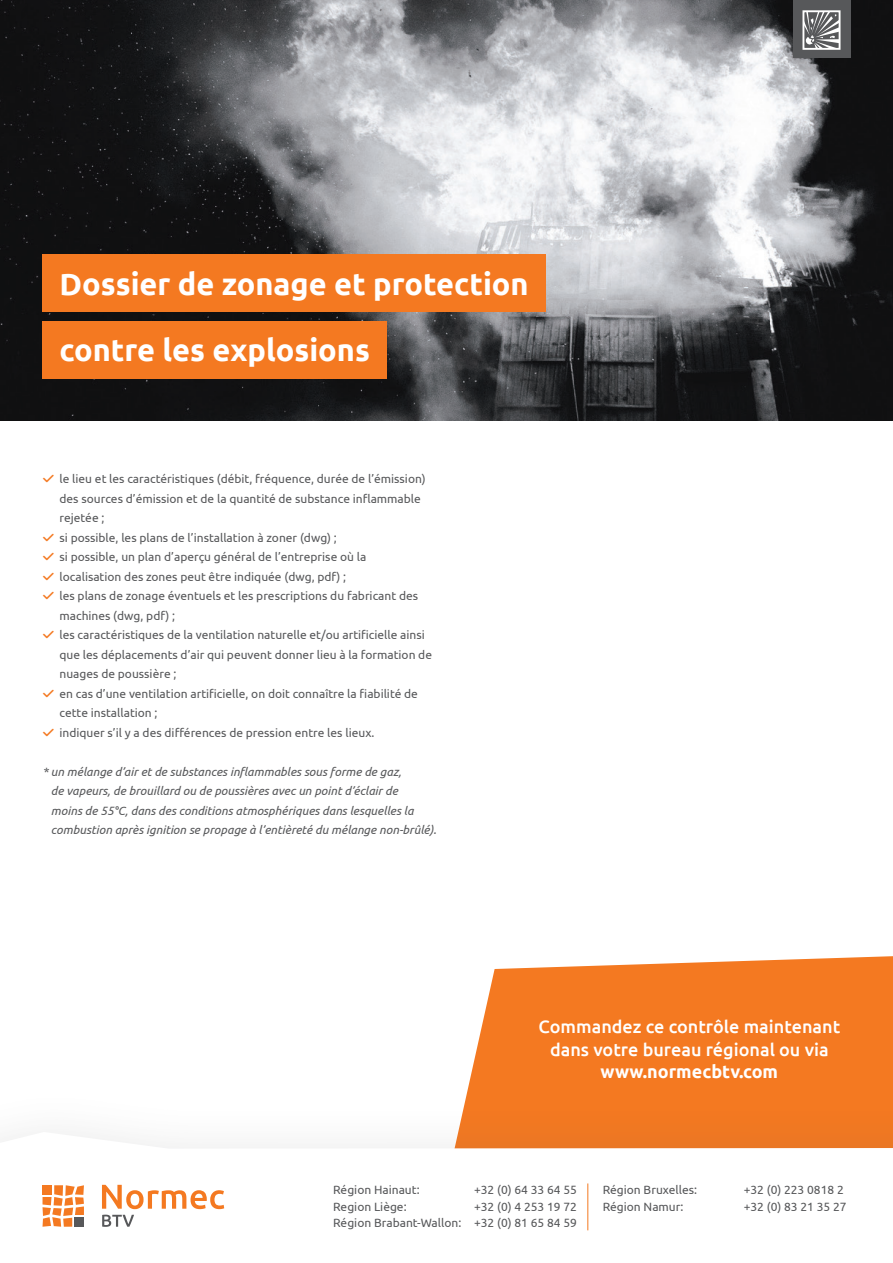
<style>
.page{position:relative;width:893px;height:1263px;background:#fff}
.page>*{position:absolute;margin:0;border:0;box-sizing:border-box;transform-origin:0 0}
._1__Hoofdtitel{font:700 30.75px "Ubuntu";color:#fff}
.t1{font:500 18px/22.5px "Ubuntu";color:#fff;text-align:center}
.t2{font:700 18px "Ubuntu";color:#fff}
._5__Platte_tekst_in{font:12px/19.5px "Ubuntu";color:#57585a}
._5__Platte_tekst_in-2{font:italic 12px/19.5px "Ubuntu";color:#57585a}
.s1{color:#f47921}
</style>
<div class="page">
<img style="left:0;top:0;width:893px;height:421px">
<svg style="left:467px;top:956px;width:426px;height:135px;background:#f48433"></svg>
<div style="left:793px;top:0;width:57px;height:58px;background:#57585a"></div>
<div style="left:43px;top:321px;width:344px;height:57px;background:#f47921"></div>
<div style="left:43px;top:254px;width:503px;height:58px;background:#f47921"></div>
<div style="left:802px;top:10px;width:38px;height:40px;border:2px solid #fff"></div>
<svg style="left:804px;top:12px;width:35px;height:36px"></svg>
<div style="left:0;top:1091px;width:893px;height:172px;background:#57585a;opacity:.15"></div>
<svg style="left:0;top:1132px;width:893px;height:131px"></svg>
<svg style="left:102px;top:1185px;width:122px;height:42px"></svg>
<svg style="left:43px;top:1185px;width:41px;height:42px"></svg>
<hr style="left:587px;top:1183px;width:1px;height:47px;background:#f47921">
<p class="_1__Hoofdtitel" style="left:60px;top:265px;width:471px">Dossier de zonage et protection</p>
<p class="_1__Hoofdtitel" style="left:60px;top:332px;width:312px">contre les explosions</p>
<p class="_5__Platte_tekst_in" style="left:60px;top:469px;width:368px;text-indent:-17px"><span class="s1">✓</span> le lieu et les caractéristiques (débit, fréquence, durée de l’émission) des sources d’émission et de la quantité de substance inflammable rejetée ;</p>
<p class="_5__Platte_tekst_in" style="left:43px;top:527px;width:296px"><span class="s1">✓</span> si possible, les plans de l’installation à zoner (dwg) ;</p>
<p class="_5__Platte_tekst_in" style="left:43px;top:547px;width:325px"><span class="s1">✓</span> si possible, un plan d’aperçu général de l’entreprise où la</p>
<p class="_5__Platte_tekst_in" style="left:43px;top:566px;width:305px"><span class="s1">✓</span> localisation des zones peut être indiquée (dwg, pdf) ;</p>
<p class="_5__Platte_tekst_in" style="left:60px;top:586px;width:360px;text-indent:-17px"><span class="s1">✓</span> les plans de zonage éventuels et les prescriptions du fabricant des machines (dwg, pdf) ;</p>
<p class="_5__Platte_tekst_in" style="left:60px;top:625px;width:374px;text-indent:-17px"><span class="s1">✓</span> les caractéristiques de la ventilation naturelle et/ou artificielle ainsi que les déplacements d’air qui peuvent donner lieu à la formation de nuages de poussière ;</p>
<p class="_5__Platte_tekst_in" style="left:60px;top:683px;width:360px;text-indent:-17px"><span class="s1">✓</span> en cas d’une ventilation artificielle, on doit connaître la fiabilité de cette installation ;</p>
<p class="_5__Platte_tekst_in" style="left:43px;top:722px;width:333px"><span class="s1">✓</span> indiquer s’il y a des différences de pression entre les lieux.</p>
<p class="_5__Platte_tekst_in-2" style="left:51px;top:761px;width:387px;text-indent:-8px">* un mélange d’air et de substances inflammables sous forme de gaz,<br>de vapeurs, de brouillard ou de poussières avec un point d’éclair de<br>moins de 55°C, dans des conditions atmosphériques dans lesquelles la combustion après ignition se propage à l’entièreté du mélange non-brûlé).</p>
<h2 class="t1" style="left:539px;top:1015px;width:303px">Commandez ce contrôle maintenant dans votre bureau régional ou via</h2>
<h2 class="t2" style="left:601px;top:1061px;width:179px">www.normecbtv.com</h2>
<p class="_5__Platte_tekst_in" style="left:333px;top:1179px;width:88px">Région Hainaut:</p>
<p class="_5__Platte_tekst_in" style="left:474px;top:1179px;width:104px">+32 (0) 64 33 64 55</p>
<p class="_5__Platte_tekst_in" style="left:333px;top:1196px;width:75px">Region Liège:</p>
<p class="_5__Platte_tekst_in" style="left:333px;top:1197px;width:245px;line-height:16.5px;text-align:right">+32 (0) 4 253 19 72<br>Région Brabant-Wallon: +32 (0) 81 65 84 59</p>
<p class="_5__Platte_tekst_in" style="left:603px;top:1179px;width:96px">Région Bruxelles:</p>
<p class="_5__Platte_tekst_in" style="left:744px;top:1179px;width:102px">+32 (0) 223 0818 2</p>
<p class="_5__Platte_tekst_in" style="left:603px;top:1196px;width:82px">Région Namur:</p>
<p class="_5__Platte_tekst_in" style="left:744px;top:1196px;width:104px">+32 (0) 83 21 35 27</p>
</div>
